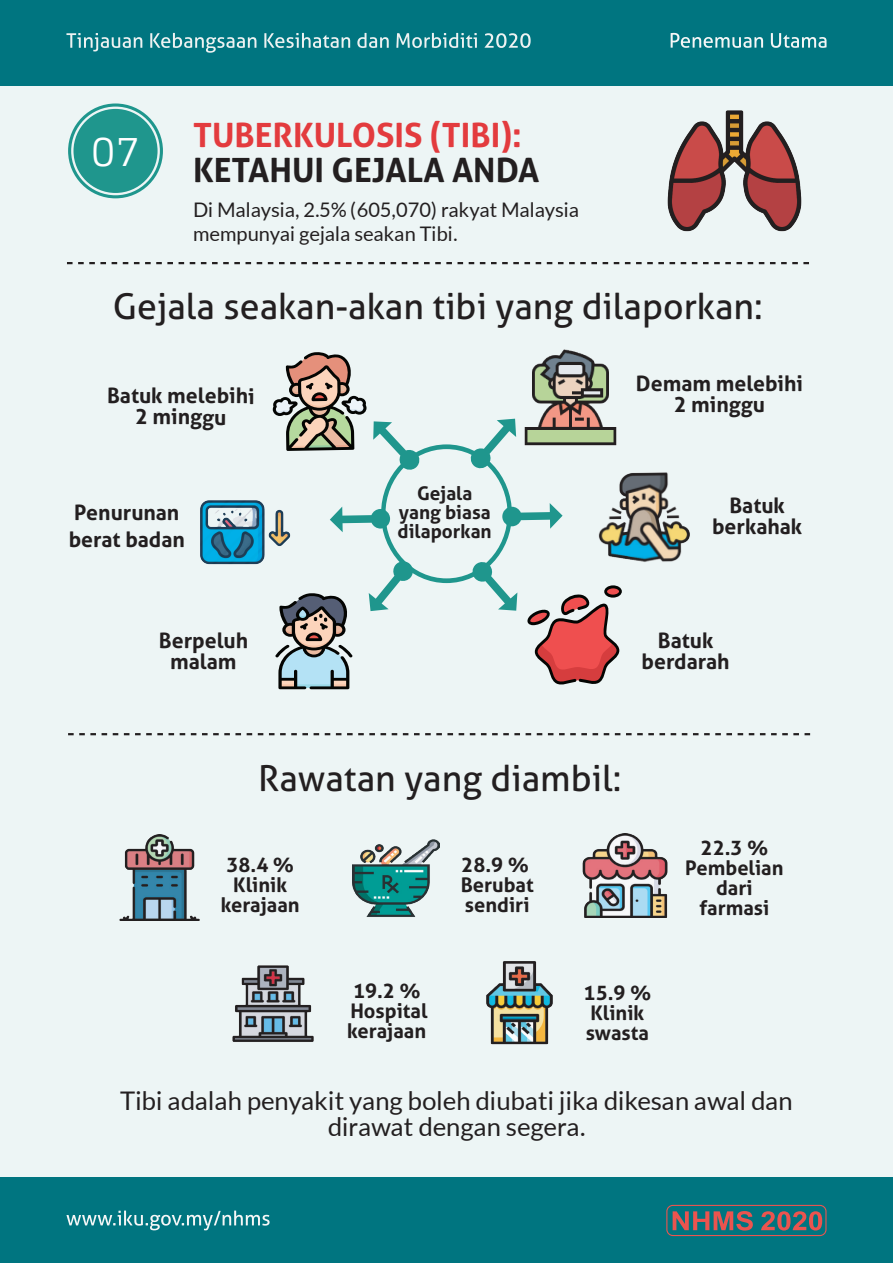
<style>
.page{position:relative;width:893px;height:1263px;background:#edf5f5}
.page>*{position:absolute;margin:0;border:0;box-sizing:border-box;transform-origin:0 0}
.t1{font:41.7px "Glegoo";color:#fff}
.t2{font:35.7px "Aller";color:#231f20}
.t3{font:700 33.45px "Aller";color:#e33b3e}
.t4{font:700 33.45px "Aller";color:#231f20}
.t5{font:25.65px/25.7px "Lato";color:#231f20;text-align:center}
.t6{font:700 21.15px/21.1px "Aller";color:#231f20;text-align:center}
.t7{font:700 20.1px/20.1px "Aller";color:#231f20}
.t8{font:20.1px/23.4px "Lato";color:#231f20}
.t9{font:700 18.9px/18.9px "Aller";color:#231f20;text-align:center}
</style>
<div class="page">
<svg style="left:68px;top:103px;width:95px;height:95px"></svg>
<img style="left:232px;top:965px;width:82px;height:77px">
<img style="left:582px;top:833px;width:86px;height:84px">
<img style="left:486px;top:961px;width:67px;height:84px">
<img style="left:353px;top:839px;width:87px;height:78px">
<img style="left:119px;top:835px;width:81px;height:85px">
<img style="left:200px;top:500px;width:73px;height:65px">
<img style="left:622px;top:472px;width:68px;height:90px">
<svg style="left:273px;top:352px;width:349px;height:337px"></svg>
<svg style="left:67px;top:262px;width:39px;height:2px"></svg>
<svg style="left:145px;top:262px;width:28px;height:2px"></svg>
<svg style="left:212px;top:262px;width:39px;height:2px"></svg>
<svg style="left:279px;top:262px;width:39px;height:2px"></svg>
<svg style="left:357px;top:262px;width:28px;height:2px"></svg>
<svg style="left:424px;top:262px;width:39px;height:2px"></svg>
<svg style="left:491px;top:262px;width:39px;height:2px"></svg>
<svg style="left:569px;top:262px;width:28px;height:2px"></svg>
<svg style="left:636px;top:262px;width:39px;height:2px"></svg>
<svg style="left:703px;top:262px;width:39px;height:2px"></svg>
<svg style="left:781px;top:262px;width:28px;height:2px"></svg>
<img style="left:667px;top:110px;width:135px;height:122px">
<svg style="left:68px;top:733px;width:28px;height:2px"></svg>
<svg style="left:135px;top:733px;width:28px;height:2px"></svg>
<svg style="left:202px;top:733px;width:39px;height:2px"></svg>
<svg style="left:280px;top:733px;width:28px;height:2px"></svg>
<svg style="left:347px;top:733px;width:39px;height:2px"></svg>
<svg style="left:414px;top:733px;width:39px;height:2px"></svg>
<svg style="left:492px;top:733px;width:28px;height:2px"></svg>
<svg style="left:559px;top:733px;width:39px;height:2px"></svg>
<svg style="left:626px;top:733px;width:39px;height:2px"></svg>
<svg style="left:704px;top:733px;width:28px;height:2px"></svg>
<svg style="left:771px;top:733px;width:39px;height:2px"></svg>
<div style="left:0;top:0;width:893px;height:85px;background:#007580"></div>
<div style="left:0;top:1178px;width:893px;height:85px;background:#007580"></div>
<svg style="left:66px;top:1210px;width:204px;height:20px"></svg>
<svg style="left:671px;top:33px;width:92px;height:15px"></svg>
<svg style="left:771px;top:33px;width:55px;height:15px"></svg>
<svg style="left:66px;top:33px;width:76px;height:18px"></svg>
<svg style="left:150px;top:33px;width:106px;height:20px"></svg>
<svg style="left:264px;top:33px;width:86px;height:15px"></svg>
<svg style="left:357px;top:33px;width:32px;height:15px"></svg>
<svg style="left:396px;top:33px;width:81px;height:15px"></svg>
<svg style="left:484px;top:33px;width:47px;height:15px"></svg>
<svg style="left:666px;top:1205px;width:160px;height:31px"></svg>
<h1 class="t1" style="left:91px;top:127px;width:50px">07</h1>
<h3 class="t3" style="left:193px;top:115px;width:330px">TUBERKULOSIS (TIBI):</h3>
<h3 class="t4" style="left:193px;top:149px;width:348px">KETAHUI GEJALA ANDA</h3>
<p class="t8" style="left:193px;top:197px;width:387px">Di Malaysia, 2.5% (605,070) rakyat Malaysia mempunyai gejala seakan Tibi.</p>
<h2 class="t2" style="left:113px;top:285px;width:651px">Gejala seakan-akan tibi yang dilaporkan:</h2>
<p class="t6" style="left:107px;top:385px;width:149px">Batuk melebihi<br>2 minggu</p>
<p class="t6" style="left:69px;top:499px;width:118px;line-height:26.8px;text-align:left">Penurunan berat badan</p>
<p class="t6" style="left:159px;top:629px;width:91px">Berpeluh malam</p>
<p class="t9" style="left:398px;top:483px;width:96px">Gejala yang biasa dilaporkan</p>
<p class="t6" style="left:636px;top:373px;width:169px">Demam melebihi<br>2 minggu</p>
<p class="t6" style="left:712px;top:495px;width:92px">Batuk berkahak</p>
<p class="t6" style="left:642px;top:629px;width:89px">Batuk berdarah</p>
<h2 class="t2" style="left:258px;top:757px;width:365px">Rawatan yang diambil:</h2>
<p class="t7" style="left:221px;top:854px;width:80px;text-align:center">38.4 %<br>Klinik kerajaan</p>
<p class="t7" style="left:461px;top:854px;width:75px">28.9 %<br>Berubat sendiri</p>
<p class="t7" style="left:685px;top:837px;width:100px;text-align:center">22.3 %<br>Pembelian dari farmasi</p>
<p class="t7" style="left:347px;top:980px;width:82px">19.2 %<br>Hospital kerajaan</p>
<p class="t7" style="left:584px;top:982px;width:69px">15.9 %<br>Klinik swasta</p>
<p class="t5" style="left:120px;top:1087px;width:674px">Tibi adalah penyakit yang boleh diubati jika dikesan awal dan dirawat dengan segera.</p>
</div>
